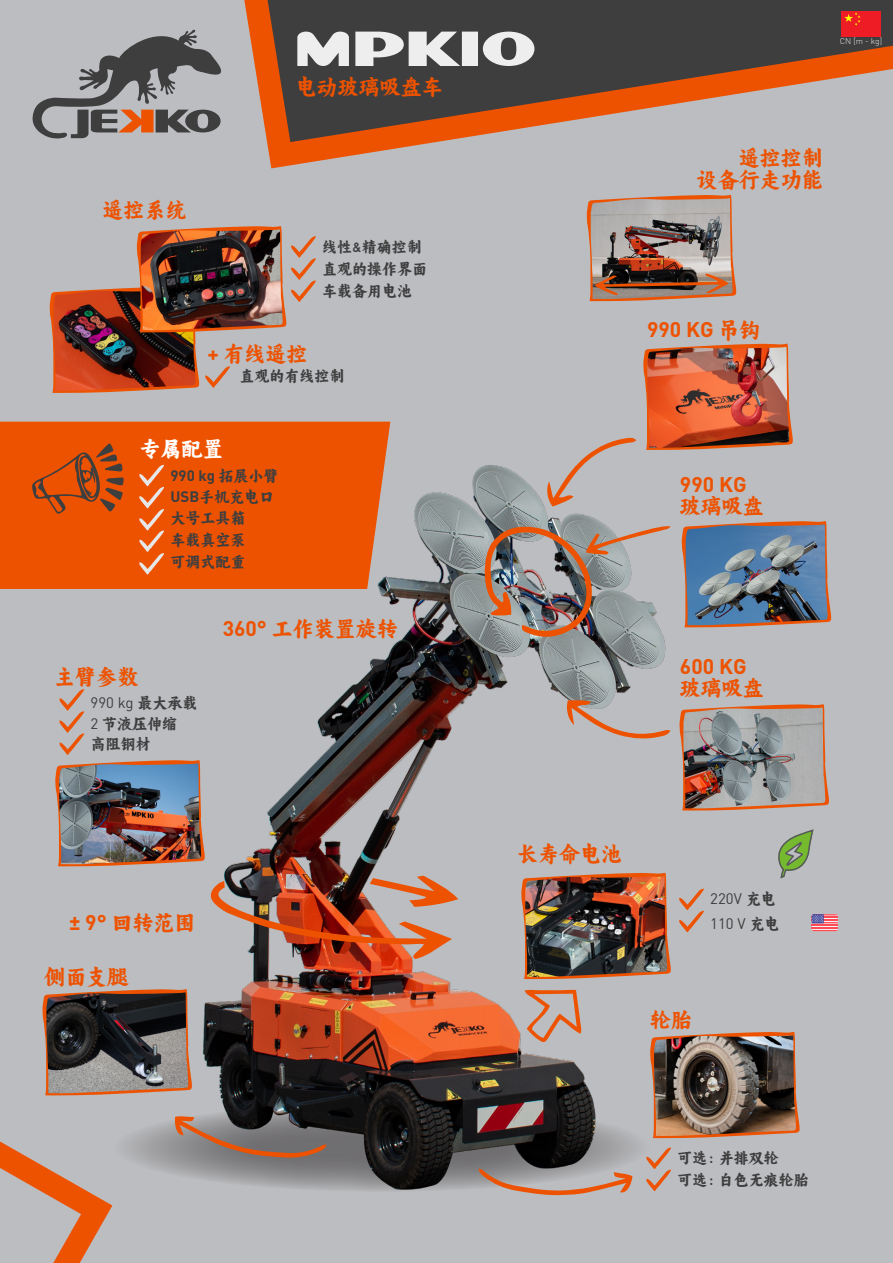
<style>
.page{position:relative;width:893px;height:1263px;background:#bcbdc0}
.page>*{position:absolute;margin:0;border:0;box-sizing:border-box;transform-origin:0 0}
.t1{font:21px "Alimama Dong Fang Da Kai";color:#ed5200}
.t2{font:700 21px "DIN Pro";color:#ed5200}
.t3{font:21px "Alimama Dong Fang Da Kai";color:#fff}
.t4{font:15px "Alimama Dong Fang Da Kai";color:#3e3e3f}
.t5{font:15px "DIN";color:#3e3e3f}
.t6{font:700 15px "DIN Pro";color:#3e3e3f}
.t7{font:300 8.25px "DIN Pro";color:#edefed}
.s1{font-family:"DIN Pro";font-weight:700}
.s2{font-family:"Alimama Dong Fang Da Kai";font-weight:400}
.s3{font-family:"Alimama Dong Fang Da Kai"}
.s4{font-family:"DIN"}
</style>
<div class="page">
<div style="left:0;top:422px;width:97px;height:167px;background:#ed5200"></div>
<svg style="left:32px;top:29px;width:189px;height:110px"></svg>
<img style="left:97px;top:421px;width:628px;height:785px">
<img style="left:207px;top:875px;width:251px;height:84px">
<svg style="left:479px;top:1168px;width:153px;height:27px"></svg>
<svg style="left:174px;top:1115px;width:152px;height:43px;background:#7e6a61"></svg>
<img style="left:643px;top:344px;width:150px;height:106px">
<img style="left:682px;top:521px;width:150px;height:106px">
<img style="left:679px;top:704px;width:150px;height:106px">
<svg style="left:42px;top:989px;width:150px;height:106px;background:#5f534e"></svg>
<img style="left:650px;top:1032px;width:150px;height:106px">
<img style="left:521px;top:873px;width:150px;height:106px">
<svg style="left:778px;top:829px;width:36px;height:50px"></svg>
<svg style="left:0;top:1141px;width:112px;height:122px"></svg>
<svg style="left:679px;top:889px;width:26px;height:43px"></svg>
<svg style="left:646px;top:1147px;width:26px;height:44px"></svg>
<img style="left:55px;top:689px;width:150px;height:177px">
<img style="left:50px;top:226px;width:266px;height:167px">
<svg style="left:525px;top:989px;width:56px;height:54px"></svg>
<img style="left:587px;top:195px;width:150px;height:106px">
<svg style="left:545px;top:437px;width:91px;height:69px"></svg>
<svg style="left:565px;top:700px;width:105px;height:40px"></svg>
<img style="left:481px;top:523px;width:190px;height:117px">
<svg style="left:812px;top:914px;width:26px;height:17px"></svg>
<svg style="left:244px;top:0;width:649px;height:168px"></svg>
<svg style="left:139px;top:465px;width:26px;height:109px;background:#eb7232"></svg>
<svg style="left:31px;top:443px;width:94px;height:71px;background:#c64d0d"></svg>
<p class="t1" style="left:296px;top:76px;width:149px">电动玻璃吸盘车</p>
<p class="t1" style="left:103px;top:199px;width:85px">遥控系统</p>
<p class="t4" style="left:322px;top:238px;width:101px">线性&amp;精确控制</p>
<p class="t4" style="left:322px;top:260px;width:106px">直观的操作界面</p>
<p class="t4" style="left:322px;top:283px;width:91px">车载备用电池</p>
<p class="t1" style="left:207px;top:342px;width:102px"><span class="s1">+</span> 有线遥控</p>
<p class="t4" style="left:240px;top:367px;width:106px">直观的有线控制</p>
<p class="t3" style="left:139px;top:437px;width:85px">专属配置</p>
<p class="t6" style="left:170px;top:465px;width:109px">990 kg <span class="s2">拓展小臂</span></p>
<p class="t4" style="left:170px;top:489px;width:105px"><span class="s1">USB</span>手机充电口</p>
<p class="t4" style="left:170px;top:510px;width:77px">大号工具箱</p>
<p class="t4" style="left:170px;top:532px;width:77px">车载真空泵</p>
<p class="t4" style="left:170px;top:554px;width:77px">可调式配重</p>
<p class="t1" style="left:54px;top:665px;width:85px">主臂参数</p>
<p class="t5" style="left:91px;top:693px;width:108px">990 kg <span class="s3">最大承载</span></p>
<p class="t4" style="left:91px;top:716px;width:88px"><span class="s4">2</span> 节液压伸缩</p>
<p class="t4" style="left:91px;top:735px;width:62px">高阻钢材</p>
<p class="t1" style="left:223px;top:618px;width:177px"><span class="s1">360°</span> 工作装置旋转</p>
<p class="t1" style="left:69px;top:911px;width:128px"><span class="s1">± 9°</span> 回转范围</p>
<p class="t1" style="left:45px;top:965px;width:85px">侧面支腿</p>
<p class="t7" style="left:840px;top:36px;width:44px">CN [m - kg]</p>
<p class="t1" style="left:739px;top:146px;width:85px">遥控控制</p>
<p class="t1" style="left:697px;top:169px;width:127px">设备行走功能</p>
<p class="t2" style="left:647px;top:315px;width:115px">990 KG <span class="s2">吊钩</span></p>
<p class="t2" style="left:680px;top:470px;width:68px">990 KG</p>
<p class="t1" style="left:680px;top:495px;width:85px">玻璃吸盘</p>
<p class="t2" style="left:680px;top:652px;width:68px">600 KG</p>
<p class="t1" style="left:680px;top:677px;width:85px">玻璃吸盘</p>
<p class="t1" style="left:517px;top:843px;width:106px">长寿命电池</p>
<p class="t5" style="left:710px;top:889px;width:67px">220V <span class="s3">充电</span></p>
<p class="t5" style="left:710px;top:914px;width:71px">110 V <span class="s3">充电</span></p>
<p class="t1" style="left:650px;top:1008px;width:43px">轮胎</p>
<p class="t4" style="left:677px;top:1150px;width:103px">可选：并排双轮</p>
<p class="t4" style="left:677px;top:1172px;width:133px">可选：白色无痕轮胎</p>
</div>
